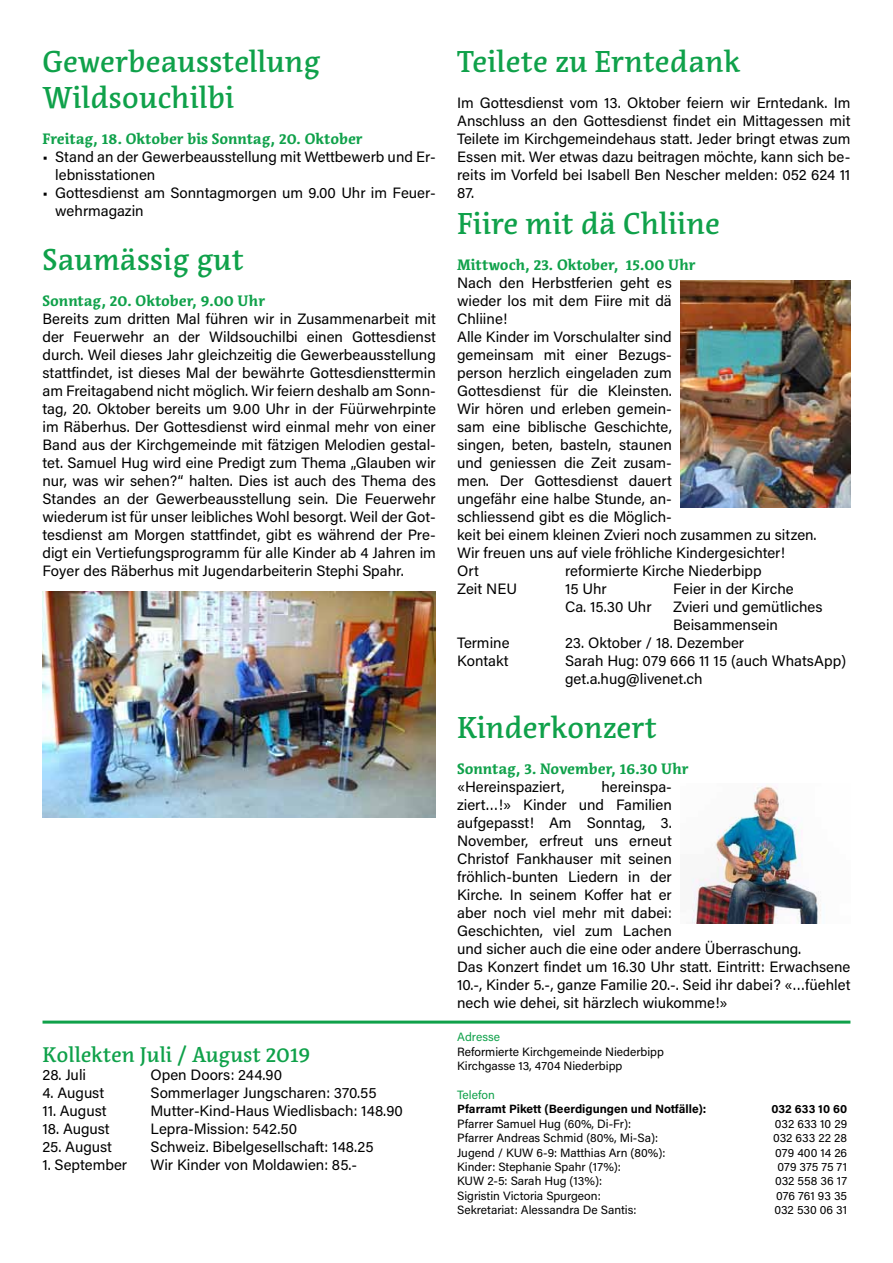
<style>
.page{position:relative;width:893px;height:1263px;background:#fff}
.page>*{position:absolute;margin:0;border:0;box-sizing:border-box;transform-origin:0 0}
.t1{font:500 30px/36px "Acuta";color:#0fa14a}
.t2{font:500 21px "Acuta";color:#0fa14a}
.t3{font:15px/18px "Acumin Pro";color:#000}
.t4{font:700 15px "Acuta";color:#0fa14a}
.t5{font:12px/14.4px "Acumin Pro";color:#000}
.t6{font:700 12px "Acumin Pro";color:#000}
.t7{font:12px "Acumin Pro";color:#0fa14a}
</style>
<div class="page">
<img style="left:692px;top:785px;width:129px;height:138px">
<hr style="left:43px;top:1020px;width:807px;height:3px;background:#0fa14a">
<img style="left:680px;top:281px;width:170px;height:227px">
<img style="left:43px;top:591px;width:393px;height:227px">
<h1 class="t1" style="left:43px;top:44px;width:279px">Gewerbeausstellung<br>Wildsouchilbi</h1>
<p class="t4" style="left:43px;top:130px;width:322px">Freitag, 18. Oktober bis Sonntag, 20. Oktober</p>
<p class="t3" style="left:55px;top:147px;width:382px;text-indent:-13px">• Stand an der Gewerbeausstellung mit Wettbewerb und Er&shy;lebnisstationen</p>
<p class="t3" style="left:55px;top:183px;width:382px;text-indent:-13px">• Gottesdienst am Sonntagmorgen um 9.00 Uhr im Feuer&shy;wehrmagazin</p>
<h1 class="t1" style="left:43px;top:242px;width:203px">Saumässig gut</h1>
<p class="t4" style="left:43px;top:292px;width:224px">Sonntag, 20. Oktober, 9.00 Uhr</p>
<p class="t3" style="left:43px;top:309px;width:395px;text-align:justify">Bereits zum dritten Mal führen wir in Zusammenarbeit mit der Feuerwehr an der Wildsouchilbi einen Gottesdienst durch. Weil dieses Jahr gleichzeitig die Gewerbeausstellung stattfindet, ist dieses Mal der bewährte Gottesdiensttermin am Freitagabend nicht möglich. Wir feiern deshalb am Sonn&shy;tag, 20. Oktober bereits um 9.00 Uhr in der Füürwehrpinte im Räberhus. Der Gottesdienst wird einmal mehr von einer Band aus der Kirchgemeinde mit fätzigen Melodien gestal&shy;tet. Samuel Hug wird eine Predigt zum Thema „Glauben wir nur, was wir sehen?“ halten. Dies ist auch des Thema des Standes an der Gewerbeausstellung sein. Die Feuerwehr wiederum ist für unser leibliches Wohl besorgt. Weil der Got&shy;tesdienst am Morgen stattfindet, gibt es während der Pre&shy;digt ein Vertiefungsprogramm für alle Kinder ab 4 Jahren im Foyer des Räberhus mit Jugendarbeiterin Stephi Spahr.</p>
<h2 class="t2" style="left:43px;top:1042px;width:269px">Kollekten Juli / August 2019</h2>
<p class="t3" style="left:43px;top:1065px;width:45px">28. Juli</p>
<p class="t3" style="left:151px;top:1065px;width:133px">Open Doors: 244.90</p>
<p class="t3" style="left:43px;top:1083px;width:63px">4. August</p>
<p class="t3" style="left:151px;top:1083px;width:228px">Sommerlager Jungscharen: 370.55</p>
<p class="t3" style="left:43px;top:1101px;width:65px">11. August</p>
<p class="t3" style="left:151px;top:1101px;width:254px">Mutter-Kind-Haus Wiedlisbach: 148.90</p>
<p class="t3" style="left:43px;top:1119px;width:69px">18. August</p>
<p class="t3" style="left:151px;top:1119px;width:148px">Lepra-Mission: 542.50</p>
<p class="t3" style="left:43px;top:1137px;width:71px">25. August</p>
<p class="t3" style="left:151px;top:1137px;width:224px">Schweiz. Bibelgesellschaft: 148.25</p>
<p class="t3" style="left:43px;top:1155px;width:86px">1. September</p>
<p class="t3" style="left:151px;top:1155px;width:208px">Wir Kinder von Moldawien: 85.-</p>
<h1 class="t1" style="left:457px;top:44px;width:285px">Teilete zu Erntedank</h1>
<p class="t3" style="left:457px;top:93px;width:395px;text-align:justify">Im Gottesdienst vom 13. Oktober feiern wir Erntedank. Im Anschluss an den Gottesdienst findet ein Mittagessen mit Teilete im Kirchgemeindehaus statt. Jeder bringt etwas zum Essen mit. Wer etwas dazu beitragen möchte, kann sich be&shy;reits im Vorfeld bei Isabell Ben Nescher melden: 052 624 11<br>87.</p>
<h1 class="t1" style="left:457px;top:206px;width:265px">Fiire mit dä Chliine</h1>
<p class="t4" style="left:457px;top:256px;width:240px">Mittwoch, 23. Oktober, 15.00 Uhr</p>
<p class="t3" style="left:457px;top:273px;width:361px">Nach den Herbstferien geht es<br>wieder los mit dem Fiire mit dä<br>Chliine!<br>Alle Kinder im Vorschulalter sind<br>gemeinsam mit einer Bezugs-<br>person herzlich eingeladen zum<br>Gottesdienst für die Kleinsten.<br>Wir hören und erleben gemein-<br>sam eine biblische Geschichte,<br>singen, beten, basteln, staunen<br>und geniessen die Zeit zusam-<br>men. Der Gottesdienst dauert<br>ungefähr eine halbe Stunde, an-<br>schliessend gibt es die Möglich-<br>keit bei einem kleinen Zvieri noch zusammen zu sitzen.<br>Wir freuen uns auf viele fröhliche Kindergesichter!<br>Ort</p>
<p class="t3" style="left:565px;top:561px;width:198px">reformierte Kirche Niederbipp</p>
<p class="t3" style="left:457px;top:579px;width:61px">Zeit NEU</p>
<p class="t3" style="left:565px;top:579px;width:43px">15 Uhr</p>
<p class="t3" style="left:673px;top:579px;width:122px">Feier in der Kirche</p>
<p class="t3" style="left:565px;top:597px;width:88px">Ca. 15.30 Uhr</p>
<p class="t3" style="left:673px;top:597px;width:151px">Zvieri und gemütliches<br>Beisammensein</p>
<p class="t3" style="left:457px;top:633px;width:54px">Termine</p>
<p class="t3" style="left:565px;top:633px;width:181px">23. Oktober / 18. Dezember</p>
<p class="t3" style="left:457px;top:651px;width:53px">Kontakt</p>
<p class="t3" style="left:565px;top:651px;width:282px">Sarah Hug: 079 666 11 15 (auch WhatsApp) get.a.hug@livenet.ch</p>
<h1 class="t1" style="left:457px;top:710px;width:201px">Kinderkonzert</h1>
<p class="t4" style="left:457px;top:760px;width:233px">Sonntag, 3. November, 16.30 Uhr</p>
<p class="t3" style="left:457px;top:777px;width:109px">«Hereinspaziert,</p>
<p class="t3" style="left:457px;top:777px;width:395px;text-indent:144px">hereinspa-<br>ziert…!» Kinder und Familien<br>aufgepasst! Am Sonntag, 3.<br>November, erfreut uns erneut<br>Christof Fankhauser mit seinen<br>fröhlich-bunten Liedern in der<br>Kirche. In seinem Koffer hat er<br>aber noch viel mehr mit dabei:<br>Geschichten, viel zum Lachen<br>und sicher auch die eine oder andere Überraschung.<br>Das Konzert findet um 16.30 Uhr statt. Eintritt: Erwachsene 10.-, Kinder 5.-, ganze Familie 20.-. Seid ihr dabei? «…füehlet nech wie dehei, sit härzlech wiukomme!»</p>
<p class="t7" style="left:457px;top:1029px;width:45px">Adresse</p>
<p class="t5" style="left:457px;top:1044px;width:208px">Reformierte Kirchgemeinde Niederbipp<br>Kirchgasse 13, 4704 Niederbipp</p>
<p class="t7" style="left:457px;top:1086px;width:39px">Telefon</p>
<p class="t6" style="left:457px;top:1101px;width:251px">Pfarramt Pikett (Beerdigungen und Notfälle):</p>
<p class="t6" style="left:771px;top:1101px;width:77px">032 633 10 60</p>
<p class="t5" style="left:457px;top:1116px;width:176px">Pfarrer Samuel Hug (60%, Di-Fr):</p>
<p class="t5" style="left:775px;top:1116px;width:74px">032 633 10 29</p>
<p class="t5" style="left:457px;top:1130px;width:202px">Pfarrer Andreas Schmid (80%, Mi-Sa):</p>
<p class="t5" style="left:773px;top:1130px;width:76px">032 633 22 28</p>
<p class="t5" style="left:457px;top:1145px;width:210px">Jugend / KUW 6-9: Matthias Arn (80%):</p>
<p class="t5" style="left:775px;top:1145px;width:73px">079 400 14 26</p>
<p class="t5" style="left:457px;top:1159px;width:165px">Kinder: Stephanie Spahr (17%):</p>
<p class="t5" style="left:777px;top:1159px;width:71px">079 375 75 71</p>
<p class="t5" style="left:457px;top:1173px;width:146px">KUW 2-5: Sarah Hug (13%):</p>
<p class="t5" style="left:775px;top:1173px;width:74px">032 558 36 17</p>
<p class="t5" style="left:457px;top:1188px;width:145px">Sigristin Victoria Spurgeon:</p>
<p class="t5" style="left:776px;top:1188px;width:73px">076 761 93 35</p>
<p class="t5" style="left:457px;top:1202px;width:181px">Sekretariat: Alessandra De Santis:</p>
<p class="t5" style="left:774px;top:1202px;width:74px">032 530 06 31</p>
</div>
